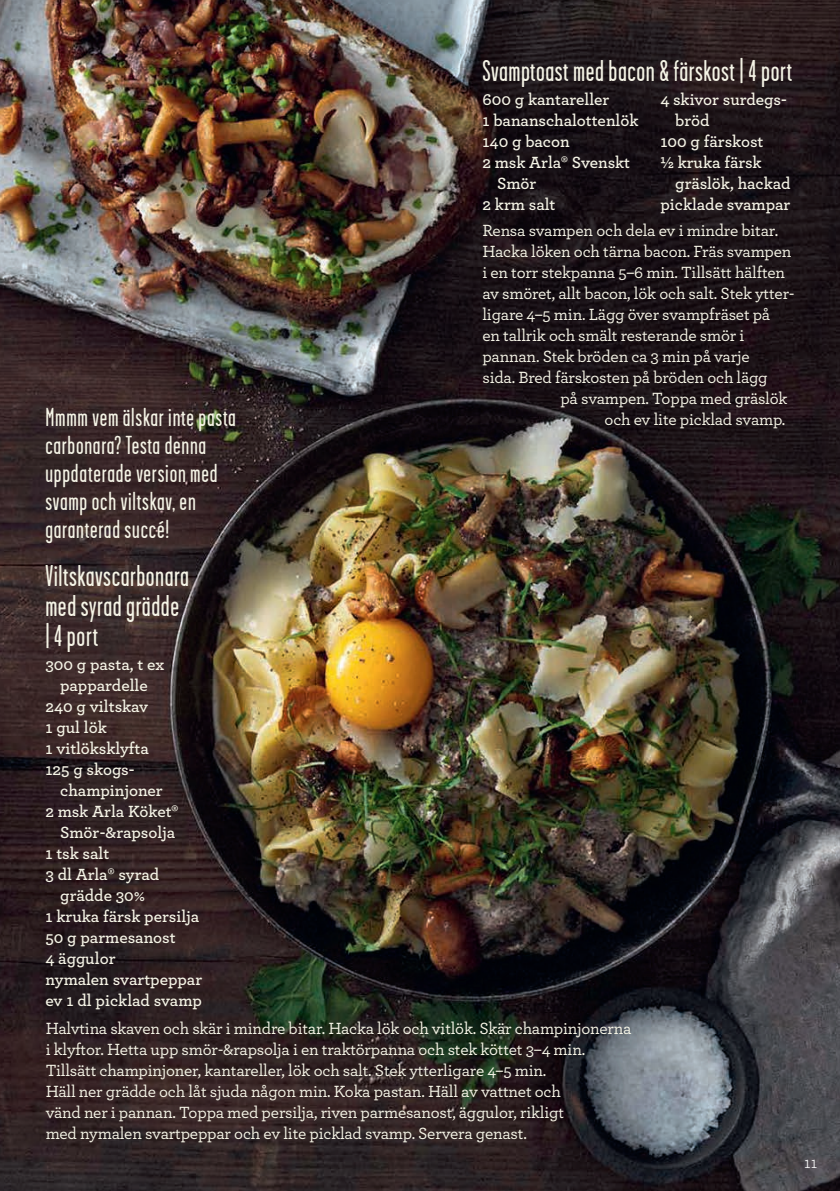
<style>
.page{position:relative;width:840px;height:1191px;background:#fff}
.page>*{position:absolute;margin:0;border:0;box-sizing:border-box;transform-origin:0 0}
.t1{font:30px/30px "Garage Gothic";letter-spacing:.02em;color:#f5f4e6}
.t2{font:26px/28px "Garage Gothic";letter-spacing:.03em;color:#f5f4e6}
.t3{font:500 17px/21px "Archer";letter-spacing:-.01em;color:#f5f4e6}
.t4{font:600 17px "Archer";color:#f5f4e6}
.t5{font:16.4px "Archer";color:#fff}
.s1{font-weight:700}
</style>
<div class="page">
<img style="left:0;top:0;width:839px;height:1191px">
<h1 class="t1" style="left:482px;top:55px;width:311px">Svamptoast med bacon &amp; färskost | 4 port</h1>
<p class="t4" style="left:482px;top:86px;width:128px">600 g kantareller</p>
<p class="t4" style="left:482px;top:107px;width:157px">1 bananschalottenlök</p>
<p class="t4" style="left:482px;top:128px;width:89px">140 g bacon</p>
<p class="t4" style="left:482px;top:149px;width:149px">2 msk Arla® Svenskt</p>
<p class="t4" style="left:497px;top:170px;width:41px">Smör</p>
<p class="t4" style="left:482px;top:191px;width:75px">2 krm salt</p>
<p class="t3" style="left:482px;top:219px;width:297px">Rensa svampen och dela ev i mindre bitar.</p>
<p class="t3" style="left:482px;top:240px;width:310px">Hacka löken och tärna bacon. Fräs svampen</p>
<p class="t3" style="left:482px;top:261px;width:304px">i en torr stekpanna 5–6 min. Tillsätt hälften</p>
<p class="t3" style="left:482px;top:282px;width:313px">av smöret, allt bacon, lök och salt. Stek ytter-</p>
<p class="t3" style="left:482px;top:303px;width:289px">ligare 4–5 min. Lägg över svampfräset på</p>
<p class="t3" style="left:482px;top:324px;width:263px">en tallrik och smält resterande smör i</p>
<p class="t3" style="left:482px;top:345px;width:268px">pannan. Stek bröden ca 3 min på varje</p>
<p class="t3" style="left:482px;top:366px;width:286px">sida. Bred färskosten på bröden och lägg</p>
<p class="t3" style="left:560px;top:387px;width:228px">på svampen. Toppa med gräslök</p>
<p class="t4" style="left:660px;top:86px;width:128px">4 skivor surdegs-</p>
<p class="t4" style="left:674px;top:107px;width:36px">bröd</p>
<p class="t4" style="left:660px;top:128px;width:105px">100 g färskost</p>
<p class="t4" style="left:660px;top:149px;width:103px"><span class="s1">½</span> kruka färsk</p>
<p class="t4" style="left:674px;top:170px;width:117px">gräslök, hackad</p>
<p class="t4" style="left:660px;top:191px;width:131px">picklade svampar</p>
<h2 class="t2" style="left:45px;top:402px;width:192px">Mmmm vem älskar inte pasta</h2>
<p class="t3" style="left:604px;top:408px;width:182px">och ev lite picklad svamp.</p>
<h2 class="t2" style="left:45px;top:430px;width:173px">carbonara? Testa denna uppdaterade version med svamp och viltskav, en garanterad succé!</h2>
<h1 class="t1" style="left:45px;top:560px;width:145px">Viltskavscarbonara med syrad grädde | 4 port</h1>
<p class="t4" style="left:45px;top:651px;width:120px">300 g pasta, t ex</p>
<p class="t4" style="left:60px;top:672px;width:89px">pappardelle</p>
<p class="t4" style="left:45px;top:693px;width:104px">240 g viltskav</p>
<p class="t4" style="left:45px;top:714px;width:63px">1 gul lök</p>
<p class="t4" style="left:45px;top:735px;width:105px">1 vitlöksklyfta</p>
<p class="t4" style="left:45px;top:756px;width:91px">125 g skogs-</p>
<p class="t4" style="left:60px;top:777px;width:104px">champinjoner</p>
<p class="t4" style="left:45px;top:798px;width:134px">2 msk Arla Köket®</p>
<p class="t4" style="left:60px;top:819px;width:116px">Smör-&amp;rapsolja</p>
<p class="t4" style="left:45px;top:840px;width:65px">1 tsk salt</p>
<p class="t4" style="left:45px;top:861px;width:115px">3 dl Arla® syrad</p>
<p class="t4" style="left:60px;top:882px;width:86px">grädde 30%</p>
<p class="t4" style="left:45px;top:903px;width:155px">1 kruka färsk persilja</p>
<p class="t4" style="left:45px;top:924px;width:132px">50 g parmesanost</p>
<p class="t4" style="left:45px;top:945px;width:72px">4 äggulor</p>
<p class="t4" style="left:45px;top:966px;width:158px">nymalen svartpeppar</p>
<p class="t4" style="left:45px;top:987px;width:158px">ev 1 dl picklad svamp</p>
<p class="t3" style="left:46px;top:1017px;width:587px">Halvtina skaven och skär i mindre bitar. Hacka lök och vitlök. Skär champinjonerna i klyftor. Hetta upp smör-&amp;rapsolja i en traktörpanna och stek köttet 3–4 min.<br>Tillsätt champinjoner, kantareller, lök och salt. Stek ytterligare 4–5 min.<br>Häll ner grädde och låt sjuda någon min. Koka pastan. Häll av vattnet och<br>vänd ner i pannan. Toppa med persilja, riven parmesanost, äggulor, rikligt<br>med nymalen svartpeppar och ev lite picklad svamp. Servera genast.</p>
<p class="t5" style="left:803px;top:1151px;width:15px">11</p>
</div>
